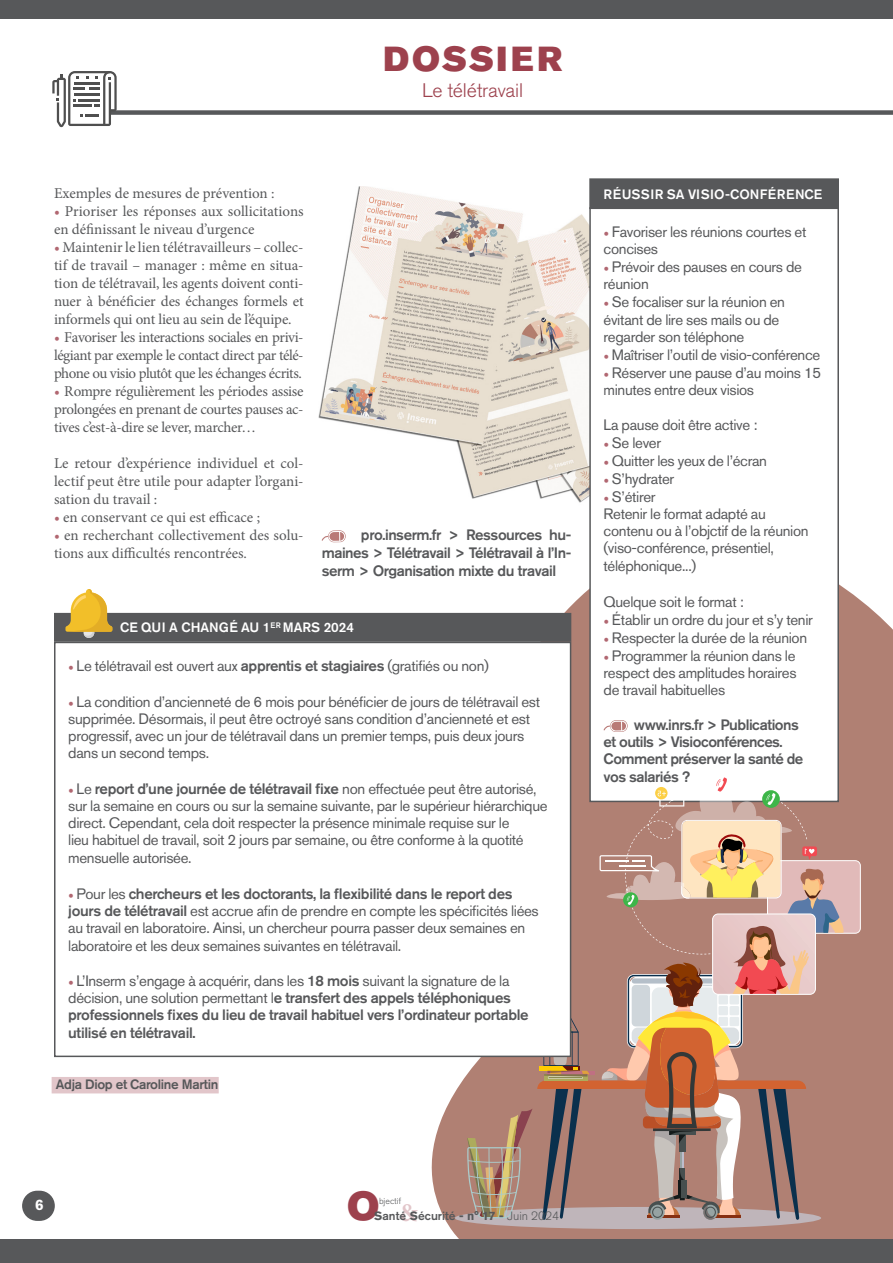
<style>
.page{position:relative;width:893px;height:1263px;background:#fff}
.page>*{position:absolute;margin:0;border:0;box-sizing:border-box;transform-origin:0 0}
.t1{font:39.9px "Akzidenz Grotesk BQ Super";color:#9d414d}
.t2{font:34.5px "Akzidenz Grotesk BQ Super";letter-spacing:.08em;color:#9d414d}
.t3{font:700 condensed 25.95px "Minion Pro";color:#e2c6ca}
.t4{font:300 19.5px "Akzidenz Grotesk BQ";letter-spacing:-.01em;color:#9d414d}
.t5{font:15px/17.2px "Akzidenz Grotesk BQ";letter-spacing:-.02em;color:#57585a}
.t6{font:15px/18px "Minion Pro";letter-spacing:-.01em;color:#57585a;text-align:justify}
.t7{font:500 15px/17.2px "Akzidenz Grotesk BQ";letter-spacing:-.03em;color:#57585a}
.t8{font:700 15px "Akzidenz Grotesk BQ";color:#fff}
.t9{font:500 13.5px "Akzidenz Grotesk BQ";letter-spacing:.03em;color:#fff}
.t10{font:500 13.5px "Akzidenz Grotesk BQ";letter-spacing:-.005em;color:#fff}
.t11{font:500 13.5px "Akzidenz Grotesk BQ";letter-spacing:-.025em;color:#57585a}
.t12{font:500 12px "Akzidenz Grotesk BQ";color:#57585a}
.t13{font:300 8.7px "Akzidenz Grotesk BQ";color:#57585a}
.s1{color:#b16771}
.s2{font-family:"Minion Pro";color:#b16771}
.s3{font-weight:500}
.s4{font-family:"Minion Pro";font-weight:400;color:#b16771}
.s5{font-weight:400}
.s6{font-weight:700}
.s7{font-weight:300}
</style>
<div class="page">
<img style="left:318px;top:187px;width:271px;height:241px">
<svg style="left:376px;top:422px;width:517px;height:817px"></svg>
<svg style="left:321px;top:535px;width:9px;height:6px"></svg>
<div style="left:328px;top:530px;width:18px;height:12px;border:1px solid #b97a77;border-radius:5px"></div>
<svg style="left:329px;top:531px;width:16px;height:10px"></svg>
<div style="left:329px;top:531px;width:16px;height:11px;border:1px solid #fff;border-radius:5px"></div>
<div style="left:0;top:1239px;width:893px;height:24px;background:#57585a"></div>
<div style="left:0;top:0;width:893px;height:18px;background:#57585a"></div>
<div style="left:111px;top:110px;width:782px;height:5px;background:#57585a"></div>
<svg style="left:52px;top:71px;width:65px;height:56px"></svg>
<div style="left:23px;top:1191px;width:31px;height:29px;background:#57585a;border-radius:14px"></div>
<div style="left:22px;top:1191px;width:33px;height:30px;border:2px solid #57585a;border-radius:14px"></div>
<div style="left:590px;top:208px;width:248px;height:593px;background:#fff"></div>
<svg style="left:603px;top:725px;width:9px;height:6px"></svg>
<div style="left:610px;top:720px;width:18px;height:12px;border:1px solid #b97a77;border-radius:5px"></div>
<div style="left:611px;top:721px;width:16px;height:10px;background:#b97a77;border-radius:5px"></div>
<div style="left:611px;top:721px;width:16px;height:10px;border:1px solid #fff;border-radius:5px"></div>
<div style="left:589px;top:207px;width:250px;height:595px;border:2px solid #57585a"></div>
<div style="left:590px;top:179px;width:248px;height:29px;background:#57585a"></div>
<div style="left:589px;top:178px;width:250px;height:31px;border:2px solid #57585a"></div>
<svg style="left:455px;top:777px;width:406px;height:452px;background:#ba9282"></svg>
<div style="left:55px;top:642px;width:516px;height:414px;background:#fff"></div>
<div style="left:54px;top:642px;width:517px;height:415px;border:2px solid #57585a"></div>
<div style="left:55px;top:614px;width:516px;height:27px;background:#57585a"></div>
<div style="left:54px;top:613px;width:517px;height:29px;border:2px solid #57585a"></div>
<div style="left:52px;top:1077px;width:167px;height:16px;background:#e2c6ca"></div>
<svg style="left:65px;top:589px;width:47px;height:49px"></svg>
<p class="t2" style="left:383px;top:39px;width:180px">DOSSIER</p>
<p class="t4" style="left:422px;top:79px;width:102px">Le télétravail</p>
<p class="t6" style="left:54px;top:184px;width:222px">Exemples de mesures de prévention :</p>
<p class="t6" style="left:54px;top:202px;width:251px"><span class="s1">•</span> Prioriser les réponses aux sollicitations en définissant le niveau d’urgence</p>
<p class="t6" style="left:54px;top:238px;width:251px"><span class="s1">•</span> Maintenir le lien télétravailleurs – collec&shy;tif de travail – manager : même en situa&shy;tion de télétravail, les agents doivent conti&shy;nuer à bénéficier des échanges formels et informels qui ont lieu au sein de l’équipe.</p>
<p class="t6" style="left:54px;top:328px;width:251px"><span class="s1">•</span> Favoriser les interactions sociales en privi&shy;légiant par exemple le contact direct par télé&shy;phone ou visio plutôt que les échanges écrits.</p>
<p class="t6" style="left:54px;top:382px;width:251px"><span class="s1">•</span> Rompre régulièrement les périodes assise prolongées en prenant de courtes pauses ac&shy;tives c’est-à-dire se lever, marcher…</p>
<p class="t6" style="left:54px;top:454px;width:251px">Le retour d’expérience individuel et col&shy;lectif peut être utile pour adapter l’organi&shy;sation du travail :</p>
<p class="t6" style="left:54px;top:508px;width:208px"><span class="s1">•</span> en conservant ce qui est efficace ;</p>
<p class="t6" style="left:54px;top:526px;width:251px"><span class="s1">•</span> en recherchant collectivement des solu&shy;tions aux difficultés rencontrées.</p>
<p class="t7" style="left:322px;top:525px;width:251px;line-height:18px;text-align:justify;text-indent:39px">pro.inserm.fr &gt; Ressources hu&shy;maines &gt; Télétravail &gt; Télétravail à l’In&shy;serm &gt; Organisation mixte du travail</p>
<p class="t10" style="left:120px;top:619px;width:235px">CE QUI A CHANGÉ AU 1<sup>ER</sup> MARS 2024</p>
<p class="t5" style="left:68px;top:657px;width:422px"><span class="s2">•</span> Le télétravail est ouvert aux <span class="s3">apprentis et stagiaires</span> (gratifiés ou non)</p>
<p class="t5" style="left:68px;top:693px;width:473px"><span class="s2">•</span> La condition d’ancienneté de 6 mois pour bénéficier de jours de télétravail est supprimée. Désormais, il peut être octroyé sans condition d’ancienneté et est progressif, avec un jour de télétravail dans un premier temps, puis deux jours dans un second temps.</p>
<p class="t5" style="left:68px;top:780px;width:481px"><span class="s2">•</span> Le <span class="s3">report d’une journée de télétravail fixe</span> non effectuée peut être autorisé, sur la semaine en cours ou sur la semaine suivante, par le supérieur hiérarchique direct. Cependant, cela doit respecter la présence minimale requise sur le<br>lieu habituel de travail, soit 2 jours par semaine, ou être conforme à la quotité mensuelle autorisée.</p>
<p class="t5" style="left:68px;top:885px;width:472px"><span class="s2">•</span> Pour les <span class="s3">chercheurs et les doctorants, la flexibilité dans le report des jours de télétravail</span> est accrue afin de prendre en compte les spécificités liées au travail en laboratoire. Ainsi, un chercheur pourra passer deux semaines en laboratoire et les deux semaines suivantes en télétravail.</p>
<p class="t7" style="left:68px;top:971px;width:462px"><span class="s4">•</span> <span class="s5">L’Inserm s’engage à acquérir, dans les</span> 18 mois <span class="s5">suivant la signature de la décision, une solution permettant l</span>e transfert des appels téléphoniques professionnels fixes du lieu de travail habituel vers l’ordinateur portable utilisé en télétravail.</p>
<p class="t11" style="left:56px;top:1076px;width:164px">Adja Diop et Caroline Martin</p>
<p class="t9" style="left:604px;top:186px;width:220px">RÉUSSIR SA VISIO-CONFÉRENCE</p>
<p class="t5" style="left:604px;top:223px;width:204px"><span class="s2">•</span> Favoriser les réunions courtes et concises</p>
<p class="t5" style="left:604px;top:258px;width:200px"><span class="s2">•</span> Prévoir des pauses en cours de réunion</p>
<p class="t5" style="left:604px;top:293px;width:183px"><span class="s2">•</span> Se focaliser sur la réunion en évitant de lire ses mails ou de regarder son téléphone</p>
<p class="t5" style="left:604px;top:346px;width:218px"><span class="s2">•</span> Maîtriser l’outil de visio-conférence</p>
<p class="t5" style="left:604px;top:364px;width:219px"><span class="s2">•</span> Réserver une pause d’au moins 15 minutes entre deux visios</p>
<p class="t5" style="left:604px;top:416px;width:155px">La pause doit être active :</p>
<p class="t5" style="left:604px;top:434px;width:59px"><span class="s2">•</span> Se lever</p>
<p class="t5" style="left:604px;top:452px;width:165px"><span class="s2">•</span> Quitter les yeux de l’écran</p>
<p class="t5" style="left:604px;top:470px;width:72px"><span class="s2">•</span> S’hydrater</p>
<p class="t5" style="left:604px;top:488px;width:207px"><span class="s2">•</span> S’étirer<br>Retenir le format adapté au contenu ou à l’objctif de la réunion (viso-conférence, présentiel, téléphonique...)</p>
<p class="t5" style="left:604px;top:593px;width:142px">Quelque soit le format :</p>
<p class="t5" style="left:604px;top:611px;width:211px"><span class="s2">•</span> Établir un ordre du jour et s’y tenir</p>
<p class="t5" style="left:604px;top:629px;width:205px"><span class="s2">•</span> Respecter la durée de la réunion</p>
<p class="t5" style="left:604px;top:647px;width:193px"><span class="s2">•</span> Programmer la réunion dans le</p>
<p class="t5" style="left:604px;top:664px;width:194px">respect des amplitudes horaires</p>
<p class="t5" style="left:604px;top:681px;width:123px">de travail habituelles</p>
<p class="t7" style="left:604px;top:715px;width:201px;text-indent:30px">www.inrs.fr &gt; Publications et outils &gt; Visioconférences.<br>Comment préserver la santé de vos salariés ?</p>
<p class="t8" style="left:35px;top:1196px;width:10px">6</p>
<p class="t1" style="left:347px;top:1183px;width:34px">O</p>
<p class="t13" style="left:379px;top:1196px;width:24px">bjectif</p>
<p class="t12" style="left:374px;top:1208px;width:186px"><span class="s6">S</span>anté <span class="s6">S</span>écurité <span class="s6">- n° 17 -</span> <span class="s7">Juin 2024</span></p>
<p class="t3" style="left:400px;top:1195px;width:19px">&amp;</p>
</div>
